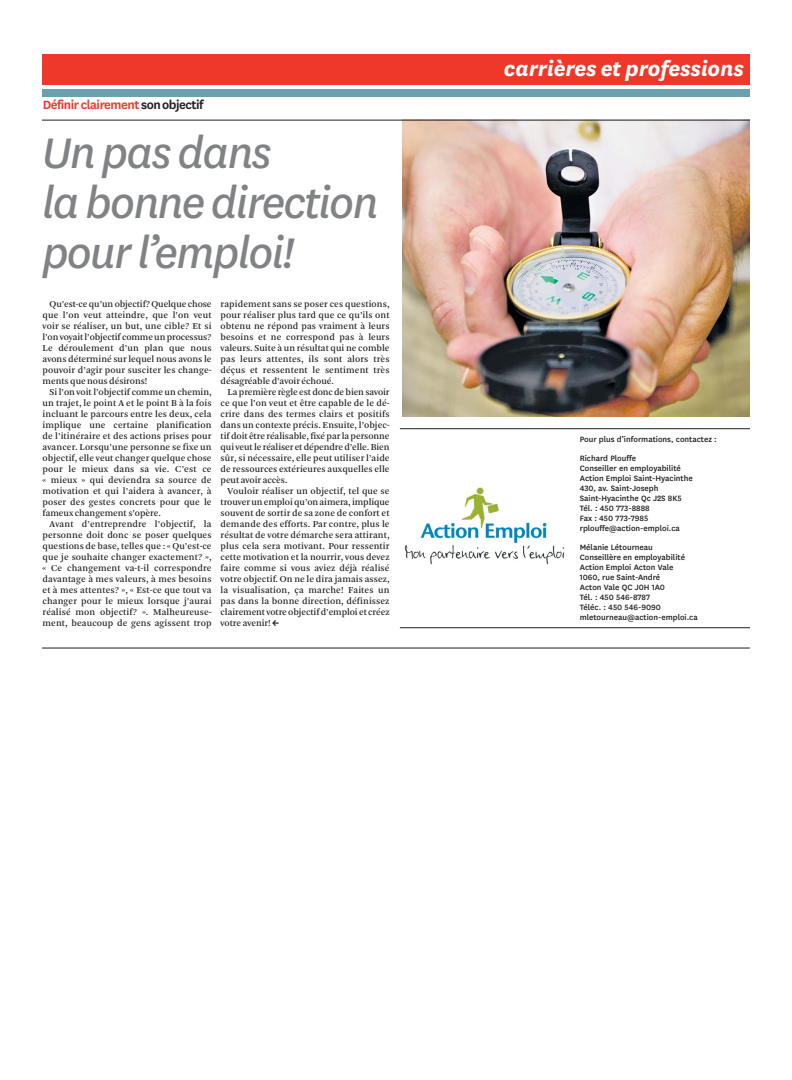
<style>
.page{position:relative;width:792px;height:1080px;background:#fff}
.page>*{position:absolute;margin:0;border:0;box-sizing:border-box;transform-origin:0 0}
.t1{font:italic 50px/50px "National";letter-spacing:-.035em;color:#808285}
.t2{font:italic 700 24px "National";letter-spacing:-.005em;color:#fff}
.t3{font:600 14px "National";letter-spacing:-.035em;color:#ef3829}
.t4{font:9.5px/11px "Arnhem";letter-spacing:.005em;color:#231f20;text-align:justify}
.t5{font:500 9px/10px "National";color:#231f20}
.s1{color:#231f20}
.s2{font-family:"National";font-weight:700;font-size:10px}
</style>
<div class="page">
<img style="left:402px;top:119px;width:348px;height:298px">
<img style="left:404px;top:487px;width:161px;height:78px">
<hr style="left:400px;top:428px;width:350px;height:1px;background:#231f20">
<hr style="left:400px;top:627px;width:350px;height:1px;background:#231f20">
<hr style="left:42px;top:648px;width:708px;height:1px;background:#231f20">
<div style="left:42px;top:54px;width:708px;height:31px;background:#ef3829"></div>
<div style="left:42px;top:89px;width:708px;height:8px;background:#6ba0b1"></div>
<hr style="left:42px;top:120px;width:708px;height:1px;background:#231f20">
<h3 class="t3" style="left:43px;top:96px;width:162px">Définir clairement <span class="s1">son objectif</span></h3>
<h1 class="t1" style="left:42px;top:126px;width:338px">Un pas dans<br>la bonne direction pour l’emploi!</h1>
<p class="t4" style="left:43px;top:299px;width:171px;text-indent:7px">Qu’est-ce qu’un objectif? Quelque chose que l’on veut atteindre, que l’on veut voir se réaliser, un but, une cible? Et si l’on voyait l’objectif comme un processus?<br>Le déroulement d’un plan que nous avons déterminé sur lequel nous avons le pouvoir d’agir pour susciter les change&shy;ments que nous désirons!</p>
<p class="t4" style="left:43px;top:387px;width:171px;text-indent:7px">Si l’on voit l’objectif comme un chemin, un trajet, le point A et le point B à la fois incluant le parcours entre les deux, cela implique une certaine planification de l’itinéraire et des actions prises pour avancer. Lorsqu’une personne se fixe un objectif, elle veut changer quelque chose pour le mieux dans sa vie. C’est ce « mieux » qui deviendra sa source de motivation et qui l’aidera à avancer, à poser des gestes concrets pour que le fameux changement s’opère.</p>
<p class="t4" style="left:43px;top:519px;width:171px;text-indent:7px">Avant d’entreprendre l’objectif, la personne doit donc se poser quelques questions de base, telles que : « Qu’est-ce que je souhaite changer exactement? », « Ce changement va-t-il correspondre davantage à mes valeurs, à mes besoins et à mes attentes? », « Est-ce que tout va changer pour le mieux lorsque j’aurai réalisé mon objectif? ». Malheureuse&shy;ment, beaucoup de gens agissent trop</p>
<p class="t4" style="left:221px;top:299px;width:170px">rapidement sans se poser ces questions, pour réaliser plus tard que ce qu’ils ont obtenu ne répond pas vraiment à leurs besoins et ne correspond pas à leurs valeurs. Suite à un résultat qui ne comble pas leurs attentes, ils sont alors très déçus et ressentent le sentiment très désagréable d’avoir échoué.</p>
<p class="t4" style="left:221px;top:387px;width:171px;text-indent:7px">La première règle est donc de bien savoir ce que l’on veut et être capable de le dé&shy;crire dans des termes clairs et positifs dans un contexte précis. Ensuite, l’objec&shy;tif doit être réalisable, fixé par la personne qui veut le réaliser et dépendre d’elle. Bien sûr, si nécessaire, elle peut utiliser l’aide de ressources extérieures auxquelles elle peut avoir accès.</p>
<p class="t4" style="left:221px;top:486px;width:171px;text-indent:7px">Vouloir réaliser un objectif, tel que se trouver un emploi qu’on aimera, implique souvent de sortir de sa zone de confort et demande des efforts. Par contre, plus le résultat de votre démarche sera attirant, plus cela sera motivant. Pour ressentir cette motivation et la nourrir, vous devez faire comme si vous aviez déjà réalisé votre objectif. On ne le dira jamais assez, la visualisation, ça marche! Faites un pas dans la bonne direction, définissez clairement votre objectif d’emploi et créez votre avenir! <span class="s2">←</span></p>
<h2 class="t2" style="left:504px;top:54px;width:242px">carrières et professions</h2>
<p class="t5" style="left:580px;top:429px;width:139px;line-height:19px">Pour plus d’informations, contactez :<br>Richard Plouffe</p>
<p class="t5" style="left:580px;top:463px;width:115px">Conseiller en employabilité<br>Action Emploi Saint-Hyacinthe<br>430, av. Saint-Joseph<br>Saint-Hyacinthe Qc J2S 8K5<br>Tél. : 450 773-8888<br>Fax : 450 773-7985 rplouffe@action-emploi.ca</p>
<p class="t5" style="left:580px;top:542px;width:120px">Mélanie Létourneau<br>Conseillère en employabilité<br>Action Emploi Acton Vale<br>1060, rue Saint-André<br>Acton Vale QC J0H 1A0<br>Tél. : 450 546-8787<br>Téléc. : 450 546-9090 mletourneau@action-emploi.ca</p>
</div>
